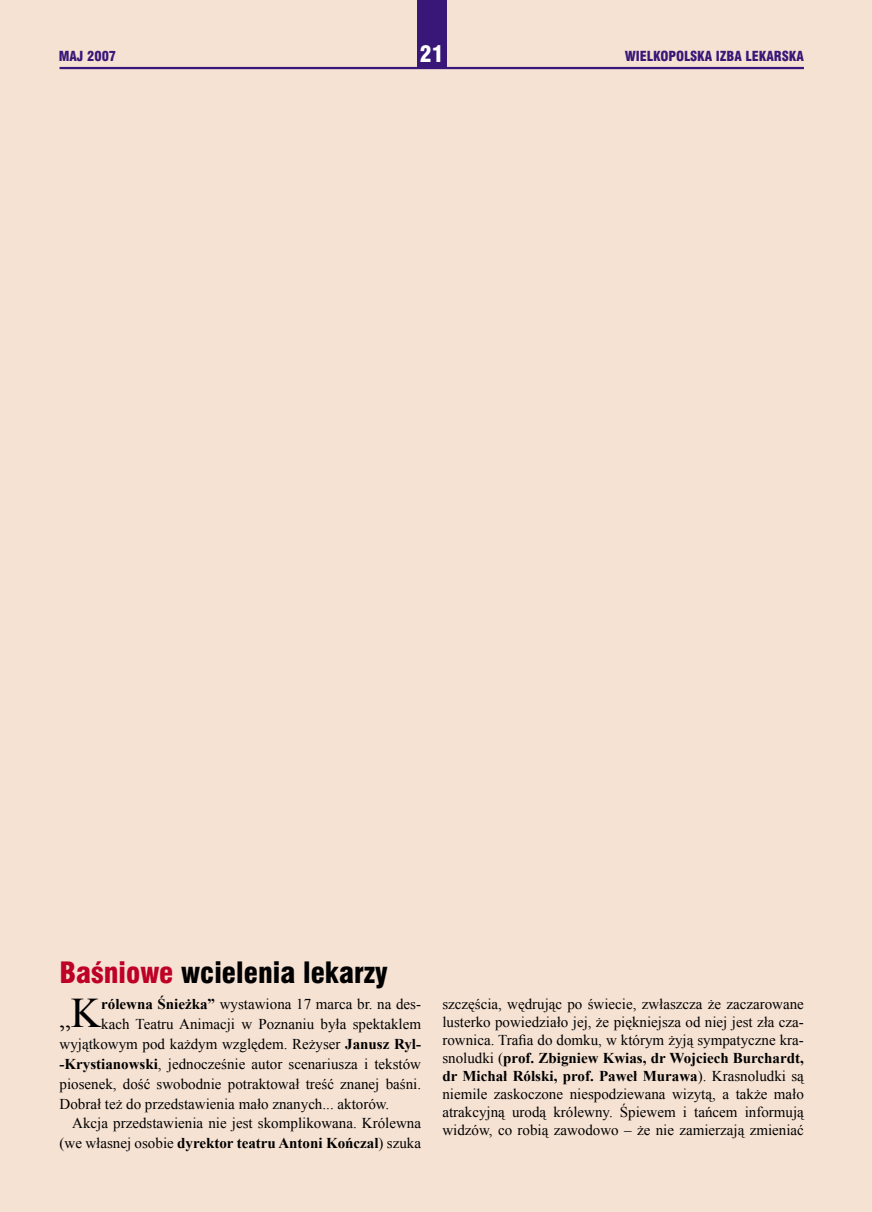
<style>
.page{position:relative;width:872px;height:1212px;background:#f6e2d3}
.page>*{position:absolute;margin:0;border:0;box-sizing:border-box;transform-origin:0 0}
.tytul_art{font:27px "Swis 721 Blk Cn PL";color:#000}
.TEXT_AKAPITOWY{font:25.35px "Times New Roman";color:#000}
.t1{font:21px "Swis 721 Blk Cn PL";color:#fff}
.TEXT_GLOWNY{font:15px/18px "Times New Roman";color:#000;text-align:right}
.TEXT_AKAPITOWY-2{font:15px "Times New Roman";color:#000}
.t2{font:12.75px "Swis 721 Blk Cn PL";color:#381778}
.s1{color:#be0027}
.s2{font-size:42.15px}
.s3{font-weight:700}
</style>
<div class="page">
<div style="left:417px;top:0;width:29px;height:68px;background:#381778"></div>
<hr style="left:60px;top:67px;width:744px;height:2px;background:#381778">
<p class="t2" style="left:59px;top:48px;width:59px">MAJ 2007</p>
<p class="t1" style="left:420px;top:40px;width:25px">21</p>
<p class="t2" style="left:625px;top:48px;width:181px">WIELKOPOLSKA IZBA LEKARSKA</p>
<p class="tytul_art" style="left:60px;top:955px;width:330px"><span class="s1">Baśniowe</span> wcielenia lekarzy</p>
<p class="TEXT_AKAPITOWY" style="left:60px;top:1002px;width:43px">„<span class="s2">K</span></p>
<p class="TEXT_AKAPITOWY-2" style="left:101px;top:994px;width:321px"><span class="s3">rólewna Śnieżka”</span> wystawiona 17 marca br. na des-</p>
<p class="TEXT_AKAPITOWY-2" style="left:101px;top:1014px;width:321px">kach Teatru Animacji w Poznaniu była spektaklem</p>
<p class="TEXT_AKAPITOWY-2" style="left:60px;top:1034px;width:363px">wyjątkowym pod każdym względem. Reżyser <span class="s3">Janusz Ryl-</span></p>
<p class="TEXT_AKAPITOWY-2" style="left:60px;top:1054px;width:363px"><span class="s3">-Krystianowski</span>, jednocześnie autor scenariusza i tekstów</p>
<p class="TEXT_AKAPITOWY-2" style="left:60px;top:1073px;width:363px">piosenek, dość swobodnie potraktował treść znanej baśni.</p>
<p class="TEXT_AKAPITOWY-2" style="left:60px;top:1093px;width:331px">Dobrał też do przedstawienia mało znanych... aktorów.</p>
<p class="TEXT_GLOWNY" style="left:60px;top:1113px;width:363px;line-height:19.8px">Akcja przedstawienia nie jest skomplikowana. Królewna (we własnej osobie <span class="s3">dyrektor teatru Antoni Kończal</span>) szuka</p>
<p class="TEXT_GLOWNY" style="left:442px;top:995px;width:363px;text-align:justify">szczęścia, wędrując po świecie, zwłaszcza że zaczarowane lusterko powiedziało jej, że piękniejsza od niej jest zła cza&shy;rownica. Trafia do domku, w którym żyją sympatyczne kra&shy;snoludki (<span class="s3">prof. Zbigniew Kwias, dr Wojciech Burchardt, dr Michał Rólski, prof. Paweł Murawa</span>). Krasnoludki są niemile zaskoczone niespodziewana wizytą, a także mało atrakcyjną urodą królewny. Śpiewem i tańcem informują widzów, co robią zawodowo – że nie zamierzają zmieniać</p>
</div>
